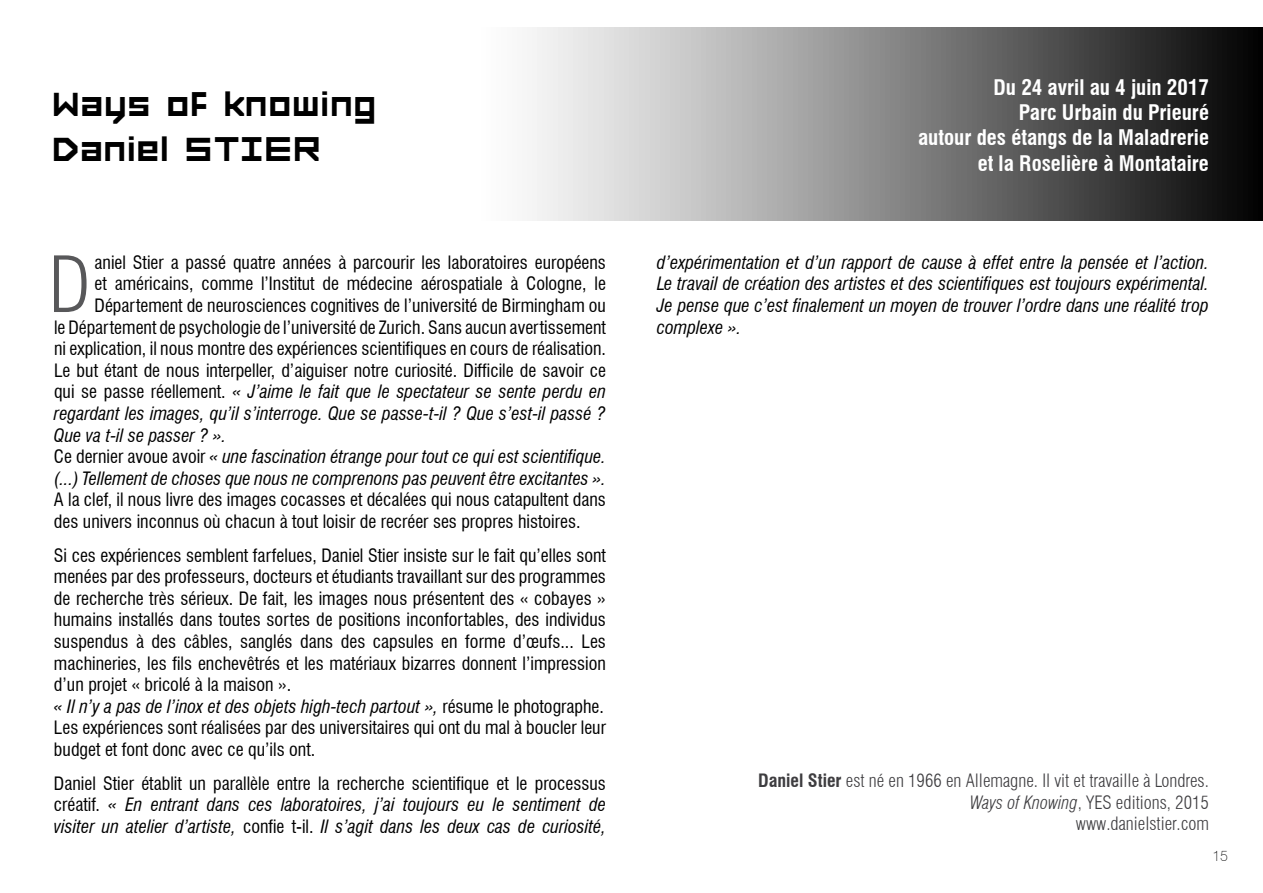
<style>
.page{position:relative;width:1263px;height:893px;background:#fff}
.page>*{position:absolute;margin:0;border:0;box-sizing:border-box;transform-origin:0 0}
.t1{font:300 condensed 76.05px "Swiss 721 BT";color:#58585a}
.t2{font:45px/45px "FORCED SQUARE";color:#000}
.t3{font:700 condensed 21px/25.2px "Swiss 721 BT";color:#fff;text-align:right}
.t4{font:condensed 18px/21.6px "Swiss 721 BT";color:#000}
.t5{font:italic condensed 18px/21.6px "Swiss 721 BT";color:#000;text-align:justify}
.t6{font:300 condensed 18px/21.6px "Swiss 721 BT";color:#3e3d40;text-align:right}
.t7{font:100 15px "Swiss 721 BT";color:#000}
.s1{font-style:normal}
.s2{font-style:italic}
.s3{font-weight:700}
</style>
<div class="page">
<svg style="left:532px;top:28px;width:731px;height:193px;background:#828282"></svg>
<h2 class="t2" style="left:54px;top:81px;width:327px">Ways of knowing<br>Daniel STIER</h2>
<p class="t3" style="left:918px;top:75px;width:292px">Du 24 avril au 4 juin 2017<br>Parc Urbain du Prieuré<br>autour des étangs de la Maladrerie et la Roselière à Montataire</p>
<h1 class="t1" style="left:49px;top:239px;width:44px">D</h1>
<p class="t4" style="left:95px;top:251px;width:513px">aniel Stier a passé quatre années à parcourir les laboratoires européens</p>
<p class="t4" style="left:95px;top:273px;width:513px">et américains, comme l’Institut de médecine aérospatiale à Cologne, le</p>
<p class="t4" style="left:95px;top:295px;width:513px">Département de neurosciences cognitives de l’université de Birmingham ou</p>
<p class="t4" style="left:54px;top:316px;width:553px">le Département de psychologie de l’université de Zurich. Sans aucun avertissement</p>
<p class="t4" style="left:54px;top:338px;width:553px">ni explication, il nous montre des expériences scientifiques en cours de réalisation.</p>
<p class="t4" style="left:54px;top:359px;width:553px">Le but étant de nous interpeller, d’aiguiser notre curiosité. Difficile de savoir ce</p>
<p class="t5" style="left:54px;top:381px;width:553px"><span class="s1">qui se passe réellement.</span> « J’aime le fait que le spectateur se sente perdu en</p>
<p class="t5" style="left:54px;top:403px;width:553px">regardant les images, qu’il s’interroge. Que se passe-t-il ? Que s’est-il passé ?</p>
<p class="t5" style="left:54px;top:424px;width:174px">Que va t-il se passer ? ».</p>
<p class="t5" style="left:54px;top:446px;width:553px"><span class="s1">Ce dernier avoue avoir</span> « une fascination étrange pour tout ce qui est scientifique.</p>
<p class="t5" style="left:54px;top:467px;width:553px">(...) Tellement de choses que nous ne comprenons pas peuvent être excitantes ».</p>
<p class="t4" style="left:54px;top:489px;width:553px">A la clef, il nous livre des images cocasses et décalées qui nous catapultent dans des univers inconnus où chacun à tout loisir de recréer ses propres histoires.</p>
<p class="t4" style="left:54px;top:544px;width:553px">Si ces expériences semblent farfelues, Daniel Stier insiste sur le fait qu’elles sont menées par des professeurs, docteurs et étudiants travaillant sur des programmes de recherche très sérieux. De fait, les images nous présentent des « cobayes » humains installés dans toutes sortes de positions inconfortables, des individus suspendus à des câbles, sanglés dans des capsules en forme d’œufs... Les machineries, les fils enchevêtrés et les matériaux bizarres donnent l’impression d’un projet « bricolé à la maison ».<br><span class="s2">« Il n’y a pas de l’inox et des objets high-tech partout »,</span> résume le photographe.<br>Les expériences sont réalisées par des universitaires qui ont du mal à boucler leur budget et font donc avec ce qu’ils ont.</p>
<p class="t5" style="left:54px;top:772px;width:553px"><span class="s1">Daniel Stier établit un parallèle entre la recherche scientifique et le processus créatif.</span> « En entrant dans ces laboratoires, j’ai toujours eu le sentiment de visiter un atelier d’artiste, <span class="s1">confie t-il.</span> Il s’agit dans les deux cas de curiosité,</p>
<p class="t5" style="left:657px;top:251px;width:553px">d’expérimentation et d’un rapport de cause à effet entre la pensée et l’action.<br>Le travail de création des artistes et des scientifiques est toujours expérimental.<br>Je pense que c’est finalement un moyen de trouver l’ordre dans une réalité trop complexe ».</p>
<p class="t6" style="left:758px;top:770px;width:452px"><span class="s3">Daniel Stier</span> est né en 1966 en Allemagne. Il vit et travaille à Londres.<br><span class="s2">Ways of Knowing</span>, Yes editions, 2015<br>www.danielstier.com</p>
<p class="t7" style="left:1212px;top:846px;width:17px">15</p>
</div>
